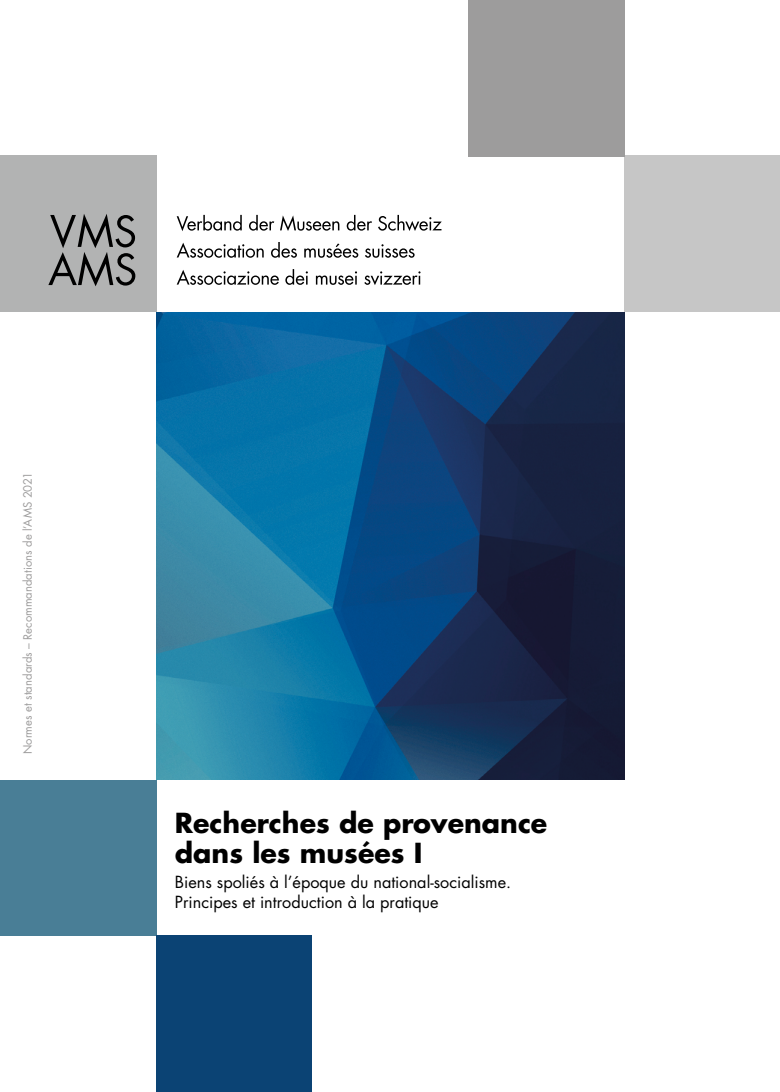
<style>
.page{position:relative;width:780px;height:1092px;background:#fff}
.page>*{position:absolute;margin:0;border:0;box-sizing:border-box;transform-origin:0 0}
.t1{font:700 26.88px/30px "Futura";color:#000}
.t2{font:16.25px/20px "Futura";color:#000}
.t3{font:11.25px "Futura Std";letter-spacing:.005em;color:#9d9c9c}
</style>
<div class="page">
<div style="left:0;top:156px;width:156px;height:156px;background:#b2b3b3"></div>
<svg style="left:177px;top:269px;width:243px;height:16px"></svg>
<svg style="left:177px;top:242px;width:237px;height:16px"></svg>
<svg style="left:177px;top:215px;width:264px;height:16px"></svg>
<svg style="left:48px;top:214px;width:87px;height:72px"></svg>
<img style="left:156px;top:312px;width:468px;height:468px">
<div style="left:624px;top:156px;width:156px;height:156px;background:#c6c6c6"></div>
<div style="left:0;top:780px;width:156px;height:155px;background:#497e96"></div>
<div style="left:468px;top:0;width:156px;height:156px;background:#9d9c9c"></div>
<div style="left:156px;top:935px;width:156px;height:156px;background:#0b4374"></div>
<p class="t3" style="left:21px;top:754px;width:284px;rotate:-90deg">Normes et standards – Recommandations de l’AMS 2021</p>
<h1 class="t1" style="left:175px;top:806px;width:374px">Recherches de provenance dans les musées I</h1>
<p class="t2" style="left:175px;top:871px;width:338px">Biens spoliés à l’époque du national-socialisme.<br>Principes et introduction à la pratique</p>
</div>
